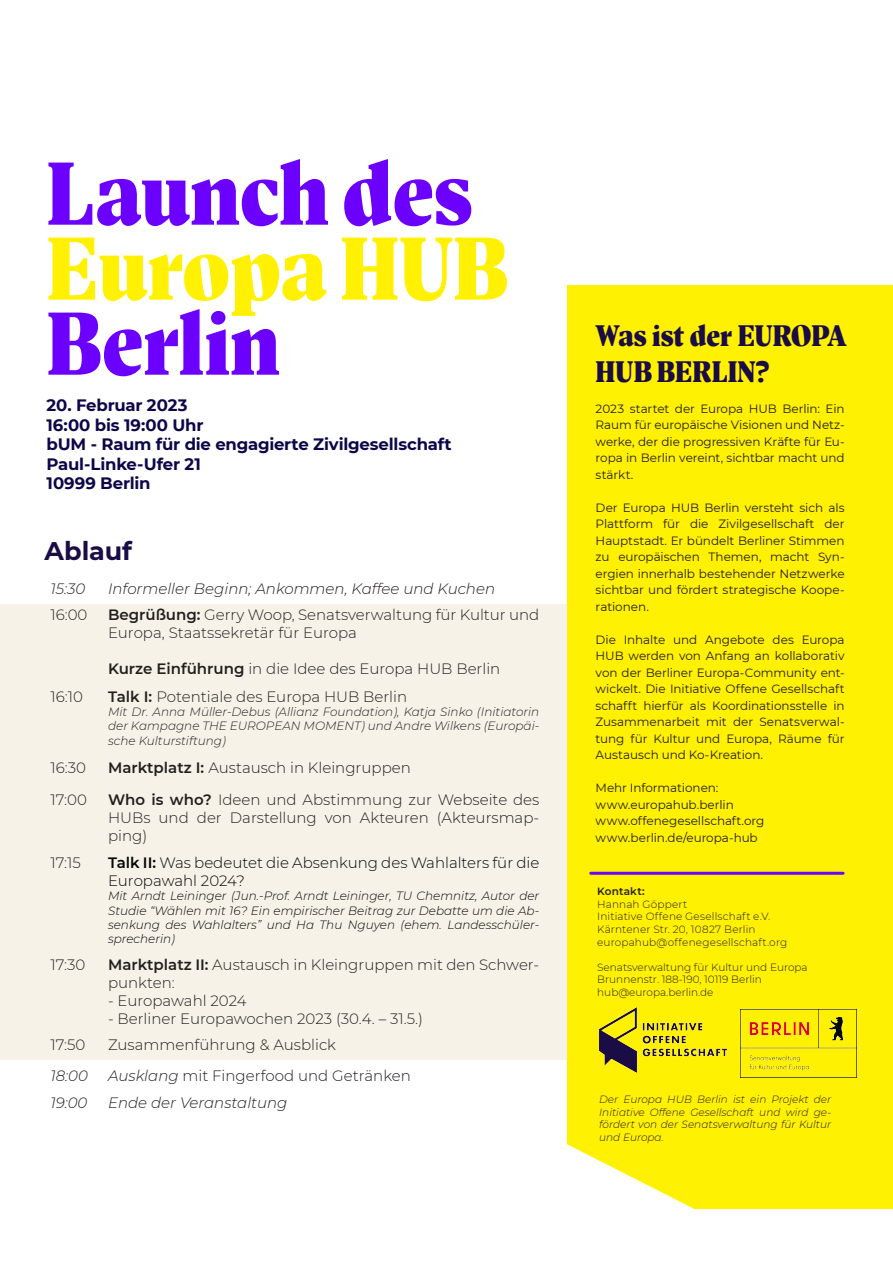
<style>
.page{position:relative;width:893px;height:1263px;background:#fff}
.page>*{position:absolute;margin:0;border:0;box-sizing:border-box;transform-origin:0 0}
.t1{font:900 90px "Antonia H1";color:#6c00ff}
.t2{font:900 90px "Antonia H1";color:#fff101}
.t3{font:900 30px/36px "Antonia H1";letter-spacing:-.005em;color:#1a0c45}
.t4{font:700 25.5px "Montserrat";color:#1a0c45}
.t5{font:700 16.5px "Montserrat";letter-spacing:-.01em;color:#0d0749}
.t6{font:300 15px/18px "Montserrat";color:#231f20}
.t7{font:italic 300 15px "Montserrat";color:#231f20}
.t8{font:300 15px/18px "Montserrat";color:#030505}
.t9{font:12px/16.5px "Montserrat";letter-spacing:-.005em;color:#231f20;text-align:justify}
.t10{font:italic 300 12px/14.4px "Montserrat";color:#030505;text-align:justify}
.t11{font:italic 300 12px/14.4px "Montserrat";color:#231f20;text-align:justify}
.t12{font:300 10.5px "Montserrat";letter-spacing:.005em;color:#231f20}
.t13{font:italic 300 10.5px/12.6px "Montserrat";color:#231f20;text-align:justify}
.t14{font:600 10.5px "Montserrat";letter-spacing:.015em;color:#231f20}
.s1{font-weight:600}
.s2{font-style:italic}
</style>
<div class="page">
<div style="left:0;top:604px;width:774px;height:455px;background:#f6f2e8"></div>
<div style="left:568px;top:286px;width:325px;height:923px;background:#fff101"></div>
<svg style="left:567px;top:1138px;width:128px;height:71px"></svg>
<img style="left:599px;top:1007px;width:127px;height:65px">
<img style="left:740px;top:1010px;width:117px;height:68px">
<hr style="left:591px;top:872px;width:252px;height:3px;background:#6c00ff">
<p class="t1" style="left:47px;top:142px;width:427px">Launch des</p>
<p class="t2" style="left:47px;top:217px;width:464px">Europa HUB</p>
<p class="t1" style="left:47px;top:292px;width:235px">Berlin</p>
<p class="t5" style="left:47px;top:394px;width:142px">20. Februar 2023</p>
<p class="t5" style="left:47px;top:413px;width:158px">16:00 bis 19:00 Uhr</p>
<p class="t5" style="left:47px;top:433px;width:407px">bUM - Raum für die engagierte Zivilgesellschaft</p>
<p class="t5" style="left:47px;top:452px;width:156px">Paul-Linke-Ufer 21</p>
<p class="t5" style="left:47px;top:472px;width:106px">10999 Berlin</p>
<p class="t4" style="left:44px;top:532px;width:89px">Ablauf</p>
<p class="t7" style="left:50px;top:578px;width:36px">15:30</p>
<p class="t7" style="left:108px;top:578px;width:389px">Informeller Beginn; Ankommen, Kaffee und Kuchen</p>
<p class="t6" style="left:50px;top:605px;width:39px">16:00</p>
<p class="t6" style="left:108px;top:605px;width:433px"><span class="s1">Begrüßung:</span> Gerry Woop, Senatsverwaltung für Kultur und<br>Europa, Staatssekretär für Europa</p>
<p class="t6" style="left:108px;top:659px;width:394px"><span class="s1">Kurze Einführung</span> in die Idee des Europa HUB Berlin</p>
<p class="t6" style="left:50px;top:687px;width:34px">16:10</p>
<p class="t6" style="left:108px;top:687px;width:301px"><span class="s1">Talk I:</span> Potentiale des Europa HUB Berlin</p>
<p class="t11" style="left:108px;top:704px;width:433px">Mit Dr. Anna Müller-Debus (Allianz Foundation), Katja Sinko (Initiatorin der Kampagne THE EUROPEAN MOMENT) und Andre Wilkens (Europäi&shy;sche Kulturstiftung)</p>
<p class="t6" style="left:50px;top:758px;width:37px">16:30</p>
<p class="t6" style="left:108px;top:758px;width:304px"><span class="s1">Marktplatz I:</span> Austausch in Kleingruppen</p>
<p class="t6" style="left:50px;top:790px;width:38px">17:00</p>
<p class="t6" style="left:108px;top:790px;width:433px;text-align:justify"><span class="s1">Who is who?</span> Ideen und Abstimmung zur Webseite des HUBs und der Darstellung von Akteuren (Akteursmap&shy;ping)</p>
<p class="t6" style="left:50px;top:853px;width:32px">17:15</p>
<p class="t8" style="left:108px;top:853px;width:433px"><span class="s1">Talk II:</span> Was bedeutet die Absenkung des Wahlalters für die<br>Europawahl 2024?</p>
<p class="t10" style="left:108px;top:888px;width:433px">Mit Arndt Leininger (Jun.-Prof. Arndt Leininger, TU Chemnitz, Autor der Studie “Wählen mit 16? Ein empirischer Beitrag zur Debatte um die Ab&shy;senkung des Wahlalters” und Ha Thu Nguyen (ehem. Landesschüler&shy;sprecherin)</p>
<p class="t6" style="left:50px;top:955px;width:36px">17:30</p>
<p class="t6" style="left:108px;top:955px;width:433px"><span class="s1">Marktplatz II:</span> Austausch in Kleingruppen mit den Schwer&shy;punkten:</p>
<p class="t6" style="left:108px;top:991px;width:140px">- Europawahl 2024</p>
<p class="t6" style="left:108px;top:1009px;width:316px">- Berliner Europawochen 2023 (30.4. – 31.5.)</p>
<p class="t6" style="left:50px;top:1035px;width:36px">17:50</p>
<p class="t6" style="left:108px;top:1035px;width:229px">Zusammenführung &amp; Ausblick</p>
<p class="t7" style="left:50px;top:1066px;width:39px">18:00</p>
<p class="t6" style="left:108px;top:1066px;width:304px"><span class="s2">Ausklang</span> mit Fingerfood und Getränken</p>
<p class="t7" style="left:50px;top:1092px;width:39px">19:00</p>
<p class="t7" style="left:108px;top:1092px;width:181px">Ende der Veranstaltung</p>
<p class="t3" style="left:596px;top:319px;width:253px">Was ist der EUROPA<br>HUB BERLIN?</p>
<p class="t9" style="left:596px;top:400px;width:250px">2023 startet der Europa HUB Berlin: Ein Raum für europäische Visionen und Netz&shy;werke, der die progressiven Kräfte für Eu&shy;ropa in Berlin vereint, sichtbar macht und stärkt.</p>
<p class="t9" style="left:596px;top:499px;width:250px">Der Europa HUB Berlin versteht sich als Plattform für die Zivilgesellschaft der Hauptstadt. Er bündelt Berliner Stimmen zu europäischen Themen, macht Syn&shy;ergien innerhalb bestehender Netzwerke sichtbar und fördert strategische Koope&shy;rationen.</p>
<p class="t9" style="left:596px;top:631px;width:250px">Die Inhalte und Angebote des Europa HUB werden von Anfang an kollaborativ von der Berliner Europa-Community ent&shy;wickelt. Die Initiative Offene Gesellschaft schafft hierfür als Koordinationsstelle in Zusammenarbeit mit der Senatsverwal&shy;tung für Kultur und Europa, Räume für Austausch und Ko-Kreation.</p>
<p class="t9" style="left:596px;top:779px;width:124px">Mehr Informationen:</p>
<p class="t9" style="left:596px;top:796px;width:140px">www.europahub.berlin</p>
<p class="t9" style="left:596px;top:812px;width:170px">www.offenegesellschaft.org</p>
<p class="t9" style="left:596px;top:829px;width:164px">www.berlin.de/europa-hub</p>
<p class="t14" style="left:597px;top:884px;width:49px">Kontakt:</p>
<p class="t12" style="left:597px;top:897px;width:92px">Hannah Göppert</p>
<p class="t12" style="left:597px;top:909px;width:175px">Initiative Offene Gesellschaft e.V.</p>
<p class="t12" style="left:597px;top:922px;width:160px">Kärntener Str. 20, 10827 Berlin</p>
<p class="t12" style="left:597px;top:935px;width:191px">europahub@offenegesellschaft.org</p>
<p class="t12" style="left:597px;top:960px;width:212px">Senatsverwaltung für Kultur und Europa</p>
<p class="t12" style="left:597px;top:972px;width:166px">Brunnenstr. 188-190, 10119 Berlin</p>
<p class="t12" style="left:597px;top:985px;width:118px">hub@europa.berlin.de</p>
<p class="t13" style="left:599px;top:1093px;width:234px">Der Europa HUB Berlin ist ein Projekt der Initiative Offene Gesellschaft und wird ge&shy;fördert von der Senatsverwaltung für Kultur und Europa.</p>
</div>
